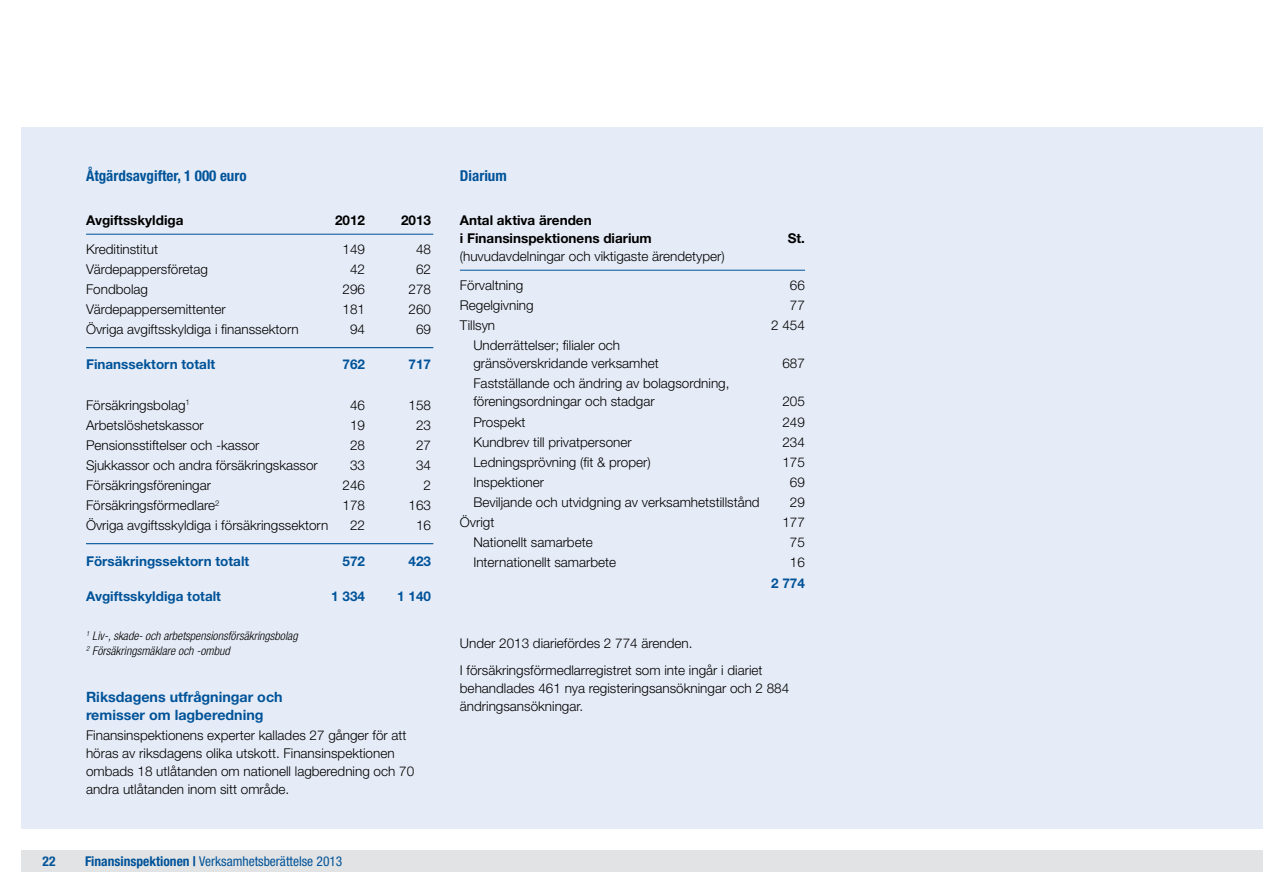
<style>
.page{position:relative;width:1263px;height:893px;background:#fff}
.page>*{position:absolute;margin:0;border:0;box-sizing:border-box;transform-origin:0 0}
.LIITTEET_OTSIKKO{font:700 condensed 15px "Helvetica Neue LT Std";color:#005399}
.VÄLIOTSIKKO_2{font:700 14.25px/18px "Helvetica Neue LT Std";color:#005399}
.TAULUKKO_TEKSTI{font:300 13.5px/18px "Helvetica Neue LT Std";color:#000}
.DIAARI{font:300 13.5px/18px "Helvetica Neue LT Std";color:#000}
.TAULUKKO_YHTEENSA{font:700 13.5px "Helvetica Neue LT Std";color:#005399}
.TAULUKKO_OTSIKKO{font:700 13.5px/18px "Helvetica Neue LT Std";color:#000}
.t1{font:condensed 13.5px "Helvetica Neue LT Std";color:#005399}
.TAULUKKO_OTSIKKO-2{font:300 13.5px "Helvetica Neue LT Std";color:#000}
.DIAARI-2{font:700 13.5px "Helvetica Neue LT Std";color:#005399}
.t2{font:700 condensed 13.5px "Helvetica Neue LT Std";color:#005399}
.t3{font:italic 300 condensed 12px/15px "Helvetica Neue LT Std";color:#000}
.s1{font-weight:700}
</style>
<div class="page">
<div style="left:21px;top:850px;width:1241px;height:22px;background:#e2e3e4"></div>
<div style="left:21px;top:128px;width:1242px;height:701px;background:#e6ecf7"></div>
<hr style="left:460px;top:270px;width:345px;height:1px;background:#005399">
<hr style="left:86px;top:234px;width:347px;height:1px;background:#005399">
<hr style="left:86px;top:347px;width:347px;height:1px;background:#005399">
<hr style="left:86px;top:543px;width:347px;height:1px;background:#005399">
<p class="LIITTEET_OTSIKKO" style="left:86px;top:166px;width:162px">Åtgärdsavgifter, 1 000 euro</p>
<p class="TAULUKKO_OTSIKKO" style="left:86px;top:211px;width:99px">Avgiftsskyldiga</p>
<p class="TAULUKKO_OTSIKKO" style="left:335px;top:211px;width:32px">2012</p>
<p class="TAULUKKO_OTSIKKO" style="left:401px;top:211px;width:32px">2013</p>
<p class="TAULUKKO_TEKSTI" style="left:86px;top:240px;width:73px">Kreditinstitut</p>
<p class="TAULUKKO_TEKSTI" style="left:343px;top:240px;width:24px">149</p>
<p class="TAULUKKO_TEKSTI" style="left:416px;top:240px;width:17px">48</p>
<p class="TAULUKKO_TEKSTI" style="left:86px;top:260px;width:123px">Värdepappersföretag</p>
<p class="TAULUKKO_TEKSTI" style="left:350px;top:260px;width:17px">42</p>
<p class="TAULUKKO_TEKSTI" style="left:416px;top:260px;width:17px">62</p>
<p class="TAULUKKO_TEKSTI" style="left:86px;top:280px;width:64px">Fondbolag</p>
<p class="TAULUKKO_TEKSTI" style="left:343px;top:280px;width:24px">296</p>
<p class="TAULUKKO_TEKSTI" style="left:409px;top:280px;width:24px">278</p>
<p class="TAULUKKO_TEKSTI" style="left:86px;top:300px;width:141px">Värdepappersemittenter</p>
<p class="TAULUKKO_TEKSTI" style="left:343px;top:300px;width:24px">181</p>
<p class="TAULUKKO_TEKSTI" style="left:409px;top:300px;width:24px">260</p>
<p class="TAULUKKO_TEKSTI" style="left:86px;top:320px;width:214px">Övriga avgiftsskyldiga i finanssektorn</p>
<p class="TAULUKKO_TEKSTI" style="left:350px;top:320px;width:17px">94</p>
<p class="TAULUKKO_TEKSTI" style="left:416px;top:320px;width:17px">69</p>
<p class="TAULUKKO_YHTEENSA" style="left:86px;top:356px;width:131px">Finanssektorn totalt</p>
<p class="TAULUKKO_YHTEENSA" style="left:343px;top:356px;width:24px">762</p>
<p class="TAULUKKO_YHTEENSA" style="left:409px;top:356px;width:24px">717</p>
<p class="TAULUKKO_TEKSTI" style="left:86px;top:396px;width:105px">Försäkringsbolag<sup>1</sup></p>
<p class="TAULUKKO_TEKSTI" style="left:350px;top:396px;width:17px">46</p>
<p class="TAULUKKO_TEKSTI" style="left:409px;top:396px;width:24px">158</p>
<p class="TAULUKKO_TEKSTI" style="left:86px;top:416px;width:119px">Arbetslöshetskassor</p>
<p class="TAULUKKO_TEKSTI" style="left:350px;top:416px;width:17px">19</p>
<p class="TAULUKKO_TEKSTI" style="left:416px;top:416px;width:17px">23</p>
<p class="TAULUKKO_TEKSTI" style="left:86px;top:436px;width:175px">Pensionsstiftelser och -kassor</p>
<p class="TAULUKKO_TEKSTI" style="left:350px;top:436px;width:17px">28</p>
<p class="TAULUKKO_TEKSTI" style="left:416px;top:436px;width:17px">27</p>
<p class="TAULUKKO_TEKSTI" style="left:86px;top:456px;width:233px">Sjukkassor och andra försäkringskassor</p>
<p class="TAULUKKO_TEKSTI" style="left:350px;top:456px;width:17px">33</p>
<p class="TAULUKKO_TEKSTI" style="left:416px;top:456px;width:17px">34</p>
<p class="TAULUKKO_TEKSTI" style="left:86px;top:476px;width:127px">Försäkringsföreningar</p>
<p class="TAULUKKO_TEKSTI" style="left:343px;top:476px;width:24px">246</p>
<p class="TAULUKKO_TEKSTI" style="left:424px;top:476px;width:9px">2</p>
<p class="TAULUKKO_TEKSTI" style="left:86px;top:496px;width:135px">Försäkringsförmedlare<sup>2</sup></p>
<p class="TAULUKKO_TEKSTI" style="left:343px;top:496px;width:24px">178</p>
<p class="TAULUKKO_TEKSTI" style="left:409px;top:496px;width:24px">163</p>
<p class="TAULUKKO_TEKSTI" style="left:86px;top:516px;width:244px">Övriga avgiftsskyldiga i försäkringssektorn</p>
<p class="TAULUKKO_TEKSTI" style="left:350px;top:516px;width:17px">22</p>
<p class="TAULUKKO_TEKSTI" style="left:416px;top:516px;width:17px">16</p>
<p class="TAULUKKO_YHTEENSA" style="left:86px;top:552px;width:165px">Försäkringssektorn totalt</p>
<p class="TAULUKKO_YHTEENSA" style="left:343px;top:552px;width:24px">572</p>
<p class="TAULUKKO_YHTEENSA" style="left:409px;top:552px;width:24px">423</p>
<p class="TAULUKKO_YHTEENSA" style="left:86px;top:587px;width:136px">Avgiftsskyldiga totalt</p>
<p class="TAULUKKO_YHTEENSA" style="left:331px;top:587px;width:35px">1 334</p>
<p class="TAULUKKO_YHTEENSA" style="left:397px;top:587px;width:35px">1 140</p>
<p class="t3" style="left:86px;top:628px;width:213px"><sup>1</sup> Liv-, skade- och arbetspensionsförsäkringsbolag<br><sup>2</sup> Försäkringsmäklare och -ombud</p>
<p class="VÄLIOTSIKKO_2" style="left:86px;top:687px;width:198px">Riksdagens utfrågningar och remisser om lagberedning</p>
<p class="TAULUKKO_TEKSTI" style="left:86px;top:726px;width:330px">Finansinspektionens experter kallades 27 gånger för att höras av riksdagens olika utskott. Finansinspektionen ombads 18 utlåtanden om nationell lagberedning och 70 andra utlåtanden inom sitt område.</p>
<p class="t2" style="left:43px;top:853px;width:14px">22</p>
<p class="t1" style="left:85px;top:853px;width:259px"><span class="s1">Finansinspektionen |</span> Verksamhetsberättelse 2013</p>
<p class="LIITTEET_OTSIKKO" style="left:460px;top:166px;width:48px">Diarium</p>
<p class="TAULUKKO_OTSIKKO" style="left:460px;top:211px;width:193px">Antal aktiva ärenden<br>i Finansinspektionens diarium</p>
<p class="TAULUKKO_OTSIKKO" style="left:788px;top:229px;width:19px">St.</p>
<p class="TAULUKKO_OTSIKKO-2" style="left:460px;top:248px;width:266px">(huvudavdelningar och viktigaste ärendetyper)</p>
<p class="DIAARI" style="left:460px;top:276px;width:65px">Förvaltning</p>
<p class="DIAARI" style="left:790px;top:276px;width:17px">66</p>
<p class="DIAARI" style="left:460px;top:296px;width:75px">Regelgivning</p>
<p class="DIAARI" style="left:790px;top:296px;width:17px">77</p>
<p class="DIAARI" style="left:460px;top:316px;width:37px">Tillsyn</p>
<p class="DIAARI" style="left:771px;top:316px;width:35px">2 454</p>
<p class="DIAARI" style="left:473px;top:336px;width:187px">Underrättelser; filialer och gränsöverskridande verksamhet</p>
<p class="DIAARI" style="left:782px;top:354px;width:24px">687</p>
<p class="DIAARI" style="left:473px;top:374px;width:258px">Fastställande och ändring av bolagsordning, föreningsordningar och stadgar</p>
<p class="DIAARI" style="left:782px;top:392px;width:24px">205</p>
<p class="DIAARI" style="left:473px;top:412px;width:54px">Prospekt</p>
<p class="DIAARI" style="left:782px;top:412px;width:24px">249</p>
<p class="DIAARI" style="left:473px;top:433px;width:160px">Kundbrev till privatpersoner</p>
<p class="DIAARI" style="left:782px;top:433px;width:24px">234</p>
<p class="DIAARI" style="left:473px;top:453px;width:179px">Ledningsprövning (fit &amp; proper)</p>
<p class="DIAARI" style="left:782px;top:453px;width:24px">175</p>
<p class="DIAARI" style="left:473px;top:473px;width:72px">Inspektioner</p>
<p class="DIAARI" style="left:790px;top:473px;width:17px">69</p>
<p class="DIAARI" style="left:473px;top:493px;width:288px">Beviljande och utvidgning av verksamhetstillstånd</p>
<p class="DIAARI" style="left:790px;top:493px;width:17px">29</p>
<p class="DIAARI" style="left:460px;top:513px;width:36px">Övrigt</p>
<p class="DIAARI" style="left:782px;top:513px;width:24px">177</p>
<p class="DIAARI" style="left:473px;top:533px;width:121px">Nationellt samarbete</p>
<p class="DIAARI" style="left:790px;top:533px;width:17px">75</p>
<p class="DIAARI" style="left:473px;top:553px;width:144px">Internationellt samarbete</p>
<p class="DIAARI" style="left:790px;top:553px;width:17px">16</p>
<p class="DIAARI-2" style="left:771px;top:574px;width:35px">2 774</p>
<p class="DIAARI" style="left:460px;top:634px;width:234px">Under 2013 diariefördes 2 774 ärenden.</p>
<p class="DIAARI" style="left:460px;top:660px;width:331px">I försäkringsförmedlarregistret som inte ingår i diariet behandlades 461 nya registeringsansökningar och 2 884 ändringsansökningar.</p>
</div>
